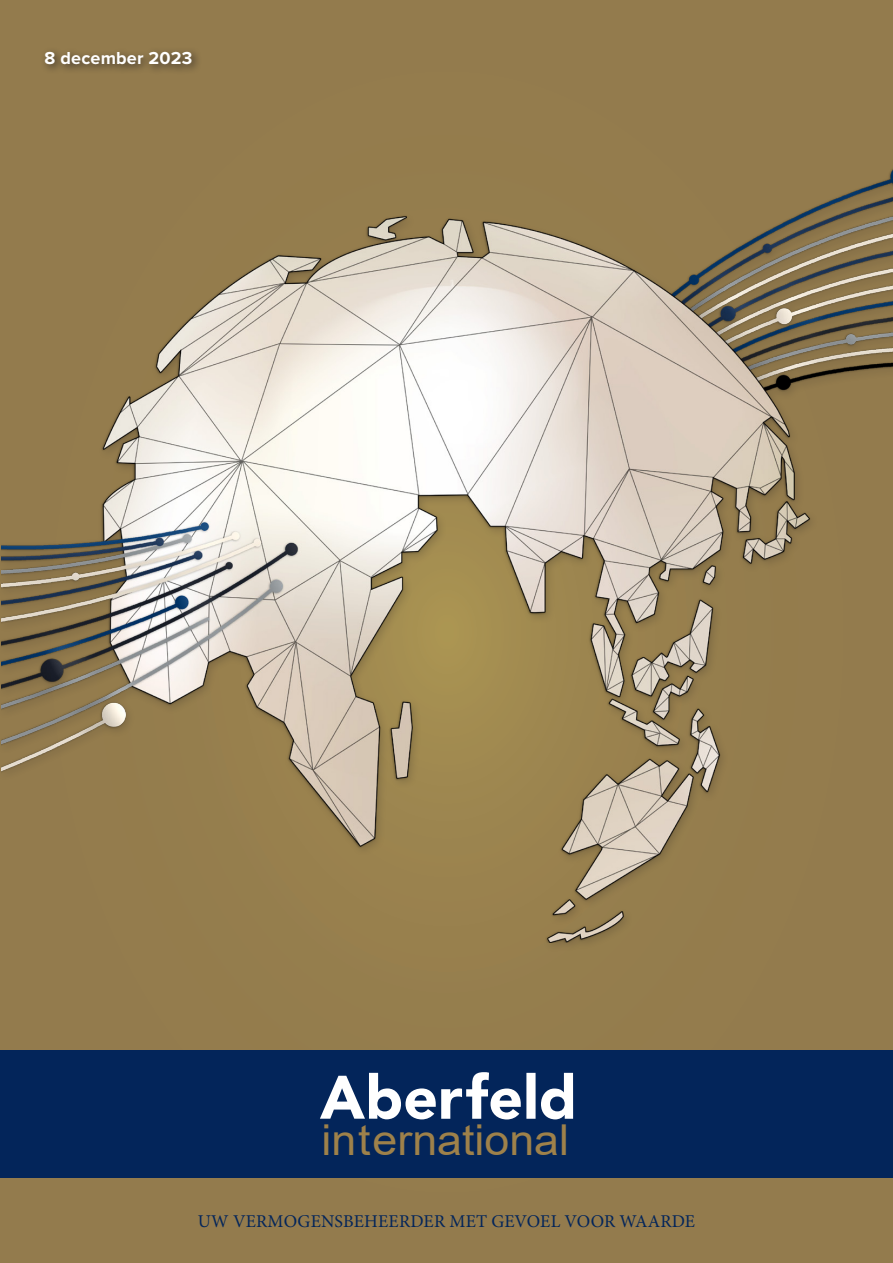
<style>
.page{position:relative;width:893px;height:1263px;background:#937b4d}
.page>*{position:absolute;margin:0;border:0;box-sizing:border-box;transform-origin:0 0}
.t1{font:42.6px "Arial";color:#9e814a;scale:1.05 1}
.t2{font:18px "Minion Pro";letter-spacing:.01em;color:#03255a}
.Date_cover{font:700 18px "Proxima Nova";letter-spacing:.01em;color:#fff}
</style>
<div class="page">
<img style="left:1px;top:169px;width:892px;height:773px">
<div style="left:0;top:1050px;width:893px;height:128px;background:#03255a"></div>
<svg style="left:320px;top:1072px;width:253px;height:47px"></svg>
<div style="left:41px;top:47px;width:161px;height:28px;background:#231f20;opacity:.75"></div>
<p class="Date_cover" style="left:45px;top:44px;width:149px">8 december 2023</p>
<h1 class="t1" style="left:322px;top:1111px;width:237px">international</h1>
<p class="t2" style="left:198px;top:1209px;width:499px">UW VERMOGENSBEHEERDER MET GEVOEL VOOR WAARDE</p>
</div>
